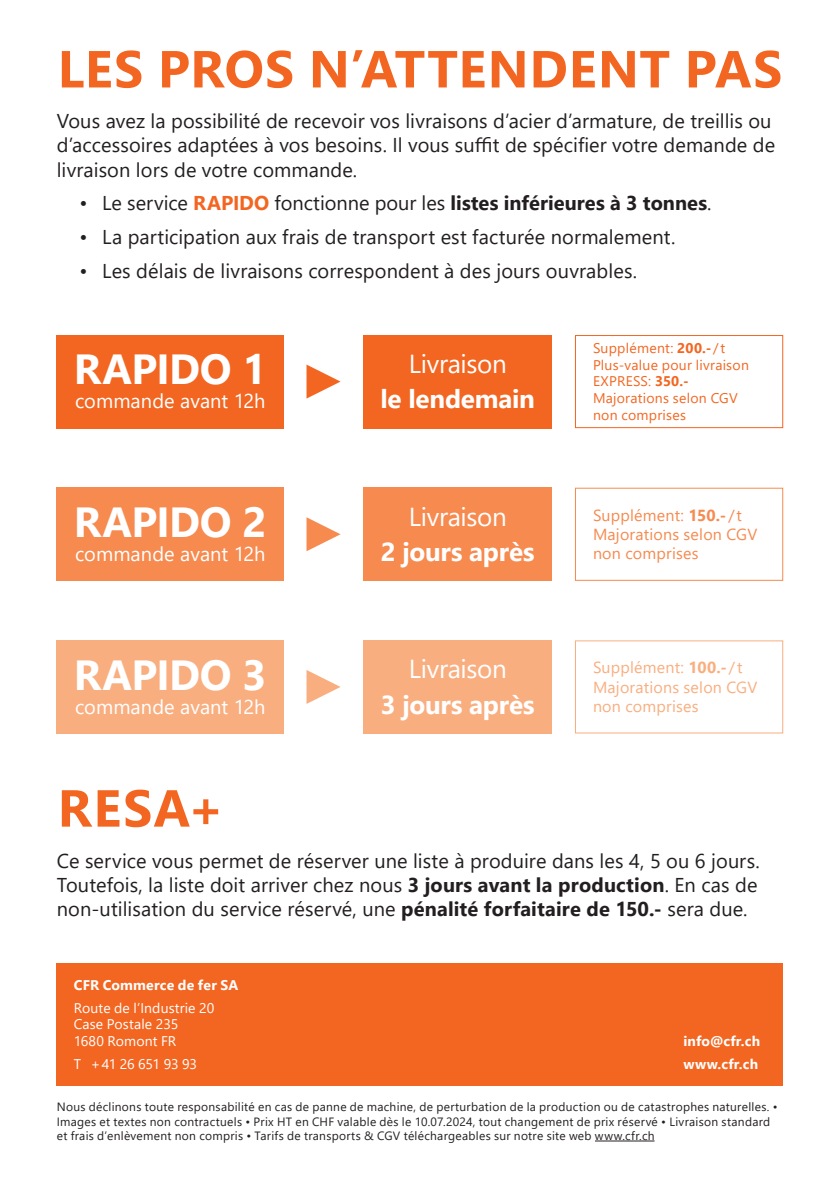
<style>
.page{position:relative;width:840px;height:1191px;background:#fff}
.page>*{position:absolute;margin:0;border:0;box-sizing:border-box;transform-origin:0 0}
.titre{font:700 52px "Segoe UI";letter-spacing:.02em;color:#f36621}
.rapido{font:700 42px "Segoe UI";letter-spacing:-.015em;color:#fff}
.rapido-2{font:700 26px/35.2px "Segoe UI";letter-spacing:-.01em;color:#fff;text-align:center}
.taille_10{font:20px/24px "Segoe UI";letter-spacing:.005em;color:#231f20}
.taille_10_liste{font:20px "Segoe UI";letter-spacing:.005em;color:#231f20}
.rapido-3{font:20px "Segoe UI";letter-spacing:.005em;color:#fff}
.taille_8{font:16px/19.2px "Segoe UI";letter-spacing:.015em;color:#f68a4f}
.taille_8-2{font:16px/19.2px "Segoe UI";letter-spacing:.015em;color:#f9ae80}
.taille_8-3{font:14px/16.8px "Segoe UI";letter-spacing:.02em;color:#f36621}
.coordonnées{font:14px/16.8px "Segoe UI";letter-spacing:.005em;color:#fff}
.coordonnées-2{font:700 14px "Segoe UI";letter-spacing:.01em;color:#fff}
.rapido-4{font:12px/14.4px "Segoe UI";letter-spacing:.025em;color:#231f20}
.s1{font-weight:700;color:#f36621}
.s2{font-weight:700}
.s3{font-weight:400}
</style>
<div class="page">
<hr style="left:594px;top:1140px;width:60px;height:1px;background:#231f20">
<div style="left:57px;top:963px;width:725px;height:122px;background:#f36621"></div>
<div style="left:57px;top:335px;width:226px;height:93px;background:#f36621"></div>
<div style="left:363px;top:335px;width:189px;height:93px;background:#f36621"></div>
<div style="left:363px;top:488px;width:189px;height:93px;background:#f68a4f"></div>
<div style="left:363px;top:640px;width:189px;height:93px;background:#f9ae80"></div>
<div style="left:57px;top:488px;width:226px;height:93px;background:#f68a4f"></div>
<div style="left:57px;top:640px;width:226px;height:93px;background:#f9ae80"></div>
<svg style="left:306px;top:364px;width:34px;height:34px"></svg>
<svg style="left:306px;top:517px;width:34px;height:34px"></svg>
<svg style="left:306px;top:670px;width:34px;height:34px"></svg>
<div style="left:574px;top:335px;width:208px;height:93px;border:1px solid #f36621"></div>
<div style="left:574px;top:488px;width:208px;height:93px;border:1px solid #f68a4f"></div>
<div style="left:574px;top:640px;width:208px;height:93px;border:1px solid #f9ae80"></div>
<p class="titre" style="left:58px;top:20px;width:725px">LES PROS N’ATTENDENT PAS</p>
<p class="taille_10" style="left:57px;top:108px;width:719px">Vous avez la possibilité de recevoir vos livraisons d’acier d’armature, de treillis ou d’accessoires adaptées à vos besoins. Il vous suffit de spécifier votre demande de livraison lors de votre commande.</p>
<p class="taille_10_liste" style="left:79px;top:184px;width:633px">• Le service <span class="s1">RAPIDO</span> fonctionne pour les <span class="s2">listes inférieures à 3 tonnes</span>.</p>
<p class="taille_10_liste" style="left:79px;top:218px;width:597px">• La participation aux frais de transport est facturée normalement.</p>
<p class="taille_10_liste" style="left:79px;top:252px;width:559px">• Les délais de livraisons correspondent à des jours ouvrables.</p>
<p class="rapido" style="left:74px;top:330px;width:194px">RAPIDO 1</p>
<p class="rapido-3" style="left:75px;top:382px;width:192px">commande avant 12h</p>
<p class="rapido" style="left:74px;top:482px;width:194px">RAPIDO 2</p>
<p class="rapido-3" style="left:75px;top:535px;width:192px">commande avant 12h</p>
<p class="rapido" style="left:74px;top:635px;width:194px">RAPIDO 3</p>
<p class="rapido-3" style="left:75px;top:687px;width:192px">commande avant 12h</p>
<p class="rapido-2" style="left:380px;top:344px;width:156px"><span class="s3">Livraison<br></span>le lendemain</p>
<p class="rapido-2" style="left:380px;top:497px;width:155px"><span class="s3">Livraison<br></span>2 jours après</p>
<p class="rapido-2" style="left:380px;top:649px;width:155px"><span class="s3">Livraison<br></span>3 jours après</p>
<p class="taille_8-3" style="left:592px;top:338px;width:157px">Supplément: <span class="s2">200.-</span>/t<br>Plus-value pour livraison<br>EXPRESS: <span class="s2">350.-</span></p>
<p class="taille_8-3" style="left:592px;top:389px;width:146px">Majorations selon CGV non comprises</p>
<p class="taille_8" style="left:592px;top:504px;width:150px">Supplément: <span class="s2">150.-</span> /t</p>
<p class="taille_8" style="left:592px;top:523px;width:166px">Majorations selon CGV non comprises</p>
<p class="taille_8-2" style="left:592px;top:656px;width:151px">Supplément: <span class="s2">100.-</span> /t</p>
<p class="taille_8-2" style="left:592px;top:676px;width:166px">Majorations selon CGV non comprises</p>
<p class="titre" style="left:58px;top:759px;width:168px">RESA+</p>
<p class="taille_10" style="left:57px;top:846px;width:704px;text-align:justify">Ce service vous permet de réserver une liste à produire dans les 4, 5 ou 6 jours.<br>Toutefois, la liste doit arriver chez nous <span class="s2">3 jours avant la production</span>. En cas de non-utilisation du service réservé, une <span class="s2">pénalité forfaitaire de 150.-</span> sera due.</p>
<p class="coordonnées-2" style="left:74px;top:972px;width:166px">CFR Commerce de fer SA</p>
<p class="coordonnées" style="left:74px;top:998px;width:142px">Route de l’Industrie 20<br>Case Postale 235<br>1680 Romont FR</p>
<p class="coordonnées" style="left:74px;top:1054px;width:125px">T +41 26 651 93 93</p>
<p class="coordonnées-2" style="left:683px;top:1028px;width:78px">info@cfr.ch</p>
<p class="coordonnées-2" style="left:683px;top:1050px;width:76px">www.cfr.ch</p>
<p class="rapido-4" style="left:57px;top:1098px;width:722px">Nous déclinons toute responsabilité en cas de panne de machine, de perturbation de la production ou de catastrophes naturelles. •<br>Images et textes non contractuels • Prix HT en CHF valable dès le 10.07.2024, tout changement de prix réservé • Livraison standard et frais d’enlèvement non compris • Tarifs de transports &amp; CGV téléchargeables sur notre site web www.cfr.ch</p>
</div>
